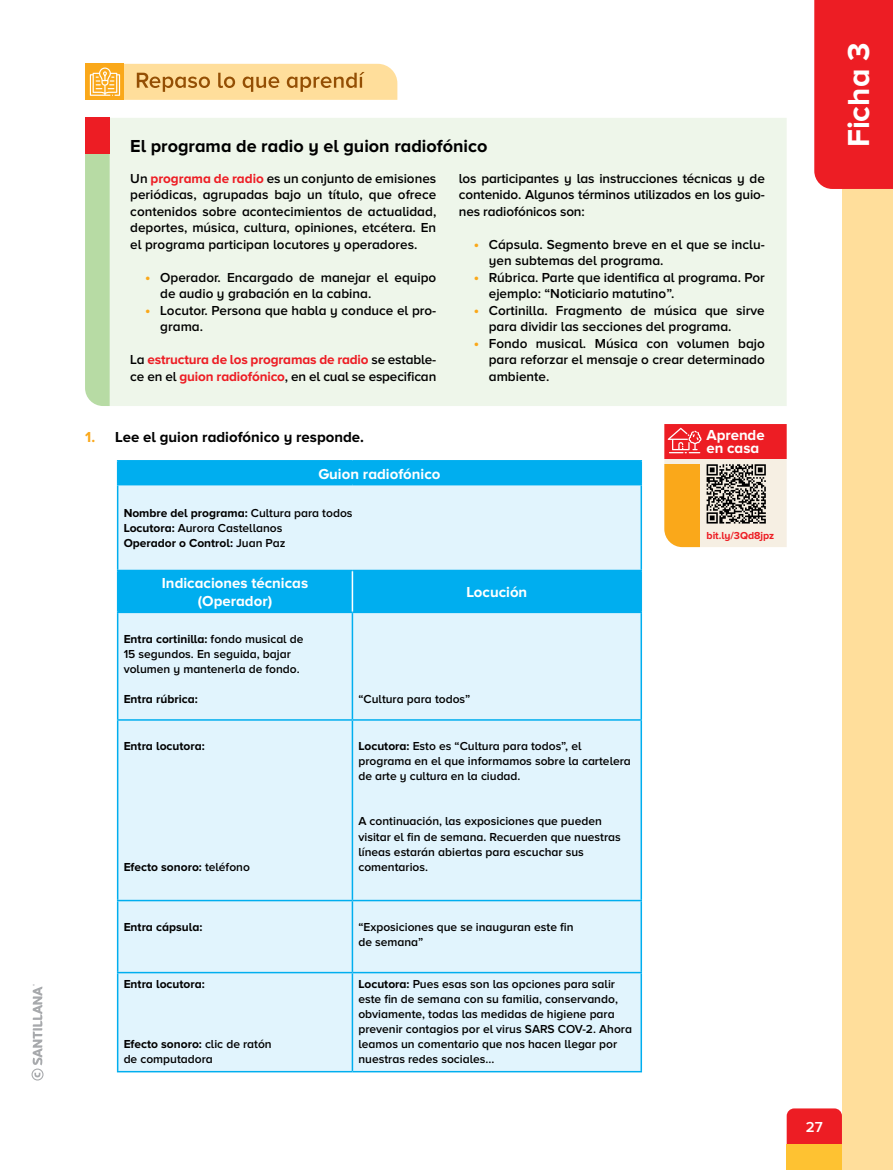
<style>
.page{position:relative;width:893px;height:1170px;background:#fff}
.page>*{position:absolute;margin:0;border:0;box-sizing:border-box;transform-origin:0 0}
.t1{font:700 31.5px "Proxima Nova A";color:#fff}
.t2{font:700 18px "Proxima Nova A";color:#000}
.t3{font:700 15px/18px "Proxima Nova A";color:#fff;text-align:center}
.t4{font:700 15px "Proxima Nova A";color:#000}
.t5{font:600 15px "Proxima Nova A";color:#fff}
.t6{font:600 13.5px/16.5px "Proxima Nova A";color:#000}
.t7{font:700 13.5px/16.5px "Proxima Nova A";letter-spacing:-.01em;color:#ed1d24}
.t8{font:600 12px/15px "Proxima Nova A";color:#000}
.t9{font:700 12px/15px "Proxima Nova A";color:#000}
.t10{font:700 10.5px "Proxima Nova A";letter-spacing:-.005em;color:#ed1d24}
.s1{font-weight:700;color:#ed1d24}
.s2{font-weight:700;font-size:15px;color:#faa81a}
.s3{font-weight:600;color:#000}
.s4{color:#faa81a}
.s5{font-weight:600}
.s6{font-weight:700}
</style>
<div class="page">
<div style="left:842px;top:0;width:51px;height:1169px;background:#ffde9b"></div>
<div style="left:787px;top:1108px;width:55px;height:36px;background:#ed1d24"></div>
<div style="left:787px;top:1144px;width:55px;height:25px;background:#fec232"></div>
<div style="left:814px;top:0;width:79px;height:189px;background:#ed1d24"></div>
<div style="left:110px;top:118px;width:677px;height:288px;background:#eef6ea"></div>
<div style="left:85px;top:154px;width:25px;height:252px;background:#b7dba4"></div>
<div style="left:85px;top:118px;width:25px;height:36px;background:#ed1d24"></div>
<svg style="left:85px;top:64px;width:312px;height:36px;background:#f3ca81"></svg>
<div style="left:118px;top:461px;width:522px;height:23px;background:#00aeef"></div>
<svg style="left:118px;top:485px;width:522px;height:585px;background:#d0eefb"></svg>
<hr style="left:117px;top:460px;width:235px;height:1px;background:#00aeef">
<svg style="left:117px;top:461px;width:1px;height:23px"></svg>
<hr style="left:352px;top:460px;width:290px;height:1px;background:#00aeef">
<hr style="left:640px;top:461px;width:2px;height:23px;background:#00aeef">
<hr style="left:117px;top:484px;width:235px;height:1px;background:#00aeef">
<hr style="left:117px;top:485px;width:1px;height:84px;background:#00aeef">
<hr style="left:352px;top:484px;width:290px;height:1px;background:#00aeef">
<hr style="left:640px;top:485px;width:2px;height:84px;background:#00aeef">
<hr style="left:117px;top:569px;width:235px;height:2px;background:#00aeef">
<hr style="left:117px;top:571px;width:1px;height:40px;background:#00aeef">
<hr style="left:352px;top:569px;width:290px;height:2px;background:#00aeef">
<hr style="left:640px;top:571px;width:2px;height:40px;background:#00aeef">
<hr style="left:117px;top:611px;width:235px;height:2px;background:#00aeef">
<hr style="left:117px;top:613px;width:1px;height:106px;background:#00aeef">
<hr style="left:352px;top:611px;width:290px;height:2px;background:#00aeef">
<hr style="left:352px;top:613px;width:1px;height:106px;background:#00aeef">
<hr style="left:640px;top:613px;width:2px;height:106px;background:#00aeef">
<hr style="left:117px;top:719px;width:235px;height:1px;background:#00aeef">
<hr style="left:117px;top:720px;width:1px;height:179px;background:#00aeef">
<hr style="left:352px;top:719px;width:290px;height:1px;background:#00aeef">
<hr style="left:352px;top:720px;width:1px;height:179px;background:#00aeef">
<hr style="left:640px;top:720px;width:2px;height:179px;background:#00aeef">
<hr style="left:117px;top:899px;width:235px;height:2px;background:#00aeef">
<hr style="left:117px;top:901px;width:1px;height:70px;background:#00aeef">
<hr style="left:352px;top:899px;width:290px;height:2px;background:#00aeef">
<hr style="left:352px;top:901px;width:1px;height:70px;background:#00aeef">
<hr style="left:640px;top:901px;width:2px;height:70px;background:#00aeef">
<hr style="left:117px;top:971px;width:235px;height:2px;background:#00aeef">
<hr style="left:117px;top:973px;width:1px;height:97px;background:#00aeef">
<hr style="left:352px;top:971px;width:290px;height:2px;background:#00aeef">
<hr style="left:352px;top:973px;width:1px;height:97px;background:#00aeef">
<hr style="left:640px;top:973px;width:2px;height:97px;background:#00aeef">
<hr style="left:117px;top:1070px;width:235px;height:2px;background:#00aeef">
<hr style="left:352px;top:1070px;width:290px;height:2px;background:#00aeef">
<hr style="left:352px;top:571px;width:1px;height:40px;background:#fff">
<svg style="left:664px;top:424px;width:123px;height:123px;background:#d98f71"></svg>
<svg style="left:32px;top:984px;width:12px;height:96px"></svg>
<h2 class="t2" style="left:130px;top:136px;width:359px">El programa de radio y el guion radiofónico</h2>
<p class="t6" style="left:130px;top:169px;width:308px;text-align:justify">Un <span class="s1">programa de radio</span> es un conjunto de emisiones periódicas, agrupadas bajo un título, que ofrece contenidos sobre acontecimientos de actualidad, deportes, música, cultura, opiniones, etcétera. En el programa participan locutores y operadores.</p>
<p class="t6" style="left:160px;top:268px;width:278px;text-indent:-15px"><span class="s2">•</span> Operador. Encargado de manejar el equipo de audio y grabación en la cabina.</p>
<p class="t6" style="left:160px;top:301px;width:278px;text-indent:-15px"><span class="s2">•</span> Locutor. Persona que habla y conduce el pro&shy;grama.</p>
<p class="t7" style="left:130px;top:351px;width:308px"><span class="s3">La</span> estructura de los programas de radio <span class="s3">se estable&shy;ce en el</span> guion radiofónico<span class="s3">, en el cual se especifican</span></p>
<p class="t4" style="left:85px;top:428px;width:280px"><span class="s4">1.</span> Lee el guion radiofónico y responde.</p>
<p class="t6" style="left:459px;top:169px;width:308px;text-align:justify">los participantes y las instrucciones técnicas y de contenido. Algunos términos utilizados en los guio&shy;nes radiofónicos son:</p>
<p class="t6" style="left:489px;top:235px;width:278px;text-indent:-15px"><span class="s2">•</span> Cápsula. Segmento breve en el que se inclu&shy;yen subtemas del programa.</p>
<p class="t6" style="left:489px;top:268px;width:277px;text-indent:-15px"><span class="s2">•</span> Rúbrica. Parte que identifica al programa. Por ejemplo: “Noticiario matutino”.</p>
<p class="t6" style="left:489px;top:301px;width:277px;text-indent:-15px"><span class="s2">•</span> Cortinilla. Fragmento de música que sirve para dividir las secciones del programa.</p>
<p class="t6" style="left:489px;top:334px;width:278px;text-align:justify;text-indent:-15px"><span class="s2">•</span> Fondo musical. Música con volumen bajo para reforzar el mensaje o crear determinado ambiente.</p>
<p class="t3" style="left:707px;top:428px;width:60px;line-height:13.5px;text-align:left">Aprende en casa</p>
<p class="t3" style="left:318px;top:464px;width:123px">Guion radiofónico</p>
<p class="t9" style="left:124px;top:505px;width:230px">Nombre del programa: <span class="s5">Cultura para todos<br></span>Locutora: <span class="s5">Aurora Castellanos<br></span>Operador o Control: <span class="s5">Juan Paz</span></p>
<p class="t3" style="left:162px;top:574px;width:148px">Indicaciones técnicas (Operador)</p>
<p class="t3" style="left:466px;top:583px;width:62px">Locución</p>
<p class="t8" style="left:124px;top:631px;width:181px"><span class="s6">Entra cortinilla:</span> fondo musical de<br>15 segundos. En seguida, bajar volumen y mantenerla de fondo.</p>
<p class="t9" style="left:124px;top:691px;width:76px">Entra rúbrica:</p>
<p class="t8" style="left:358px;top:691px;width:113px">“Cultura para todos”</p>
<p class="t9" style="left:124px;top:738px;width:83px">Entra locutora:</p>
<p class="t8" style="left:358px;top:738px;width:274px"><span class="s6">Locutora:</span> Esto es “Cultura para todos”, el programa en el que informamos sobre la cartelera de arte y cultura en la ciudad.</p>
<p class="t8" style="left:358px;top:813px;width:264px">A continuación, las exposiciones que pueden visitar el fin de semana. Recuerden que nuestras líneas estarán abiertas para escuchar sus comentarios.</p>
<p class="t9" style="left:124px;top:858px;width:128px">Efecto sonoro: <span class="s5">teléfono</span></p>
<p class="t9" style="left:124px;top:919px;width:80px">Entra cápsula:</p>
<p class="t8" style="left:358px;top:919px;width:217px">“Exposiciones que se inauguran este fin de semana”</p>
<p class="t9" style="left:124px;top:976px;width:83px">Entra locutora:</p>
<p class="t8" style="left:358px;top:976px;width:275px"><span class="s6">Locutora:</span> Pues esas son las opciones para salir este fin de semana con su familia, conservando, obviamente, todas las medidas de higiene para prevenir contagios por el virus SARS COV-2. Ahora leamos un comentario que nos hacen llegar por nuestras redes sociales...</p>
<p class="t8" style="left:124px;top:1036px;width:150px"><span class="s6">Efecto sonoro:</span> clic de ratón de computadora</p>
<p class="t10" style="left:707px;top:529px;width:69px">bit.ly/3Qd8jpz</p>
<h1 class="t1" style="left:841px;top:147px;width:106px;rotate:-90deg">Ficha 3</h1>
<p class="t5" style="left:806px;top:1118px;width:18px">27</p>
</div>
